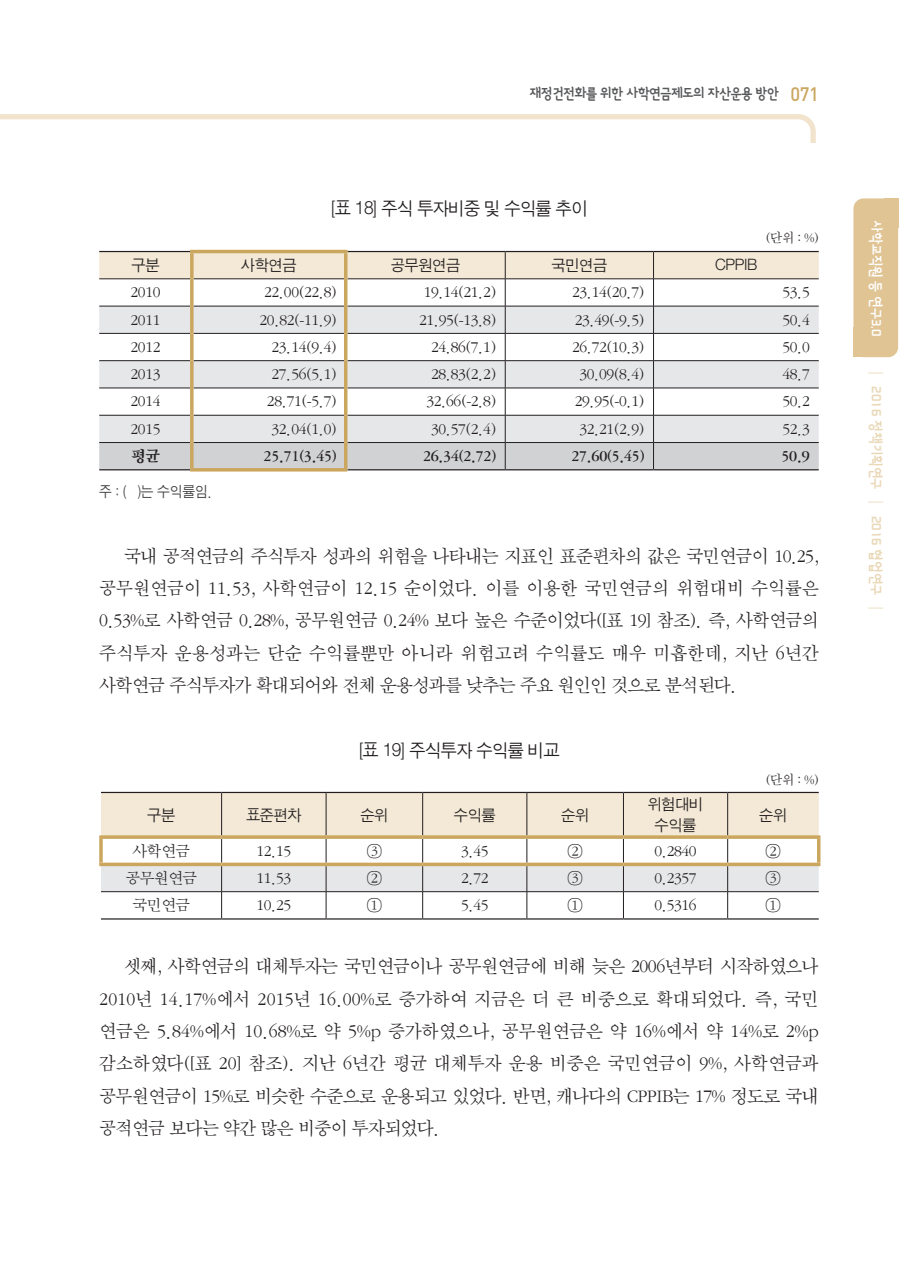
<style>
.page{position:relative;width:918px;height:1275px;background:#fff}
.page>*{position:absolute;margin:0;border:0;box-sizing:border-box;transform-origin:0 0}
.t1{font:19.25px/32.4px "Sand Sm";letter-spacing:-.025em;color:#231f20;text-align:justify}
.t2{font:18.38px "Sand Jg";letter-spacing:-.025em;color:#231f20}
.xl65{font:16.28px "Sand Sm";letter-spacing:-.02em;color:#231f20}
.ÙÅÁ_Û{font:16.28px "Sand Sm";letter-spacing:-.02em;color:#231f20}
.xl65-2{font:16.28px "Sand Km";letter-spacing:-.02em;color:#231f20}
.ÙÅÁ_Û-2{font:15.75px/21.9px "Sand Jg";letter-spacing:-.02em;color:#231f20;text-align:center}
.xl65-3{font:15.75px "Sand Jg";letter-spacing:-.02em;color:#231f20}
.ÙÅÁ_Û-3{font:14.88px "Sang Sang Title B";letter-spacing:-.03em;color:#57585a;scale:.95 1}
.ÙÅÁ_Û-4{font:14.88px "Sang Sang Title B";color:#e9d7b5;scale:.95 1}
.ÙÅÁ_Û-5{font:14.88px "Sang Sang Title B";color:#fff;scale:.95 1}
.t3{font:14.88px "Sand Jg";color:#3e3e3f;scale:.95 1}
.t4{font:14px "Sand Sm";color:#231f20}
.s1{font-family:"DIN";font-weight:500;font-size:19.25px;color:#cba65f}
</style>
<div class="page">
<svg style="left:99px;top:252px;width:720px;height:217px"></svg>
<hr style="left:99px;top:469px;width:91px;height:1px;background:#231f20">
<hr style="left:347px;top:469px;width:158px;height:1px;background:#231f20">
<hr style="left:505px;top:469px;width:148px;height:1px;background:#231f20">
<hr style="left:653px;top:469px;width:166px;height:1px;background:#231f20">
<hr style="left:99px;top:251px;width:91px;height:1px;background:#231f20">
<hr style="left:347px;top:251px;width:158px;height:1px;background:#231f20">
<hr style="left:505px;top:251px;width:148px;height:1px;background:#231f20">
<hr style="left:653px;top:251px;width:166px;height:1px;background:#231f20">
<hr style="left:99px;top:278px;width:91px;height:1px;background:#231f20">
<hr style="left:194px;top:278px;width:150px;height:1px;background:#231f20">
<hr style="left:347px;top:278px;width:158px;height:1px;background:#231f20">
<hr style="left:505px;top:278px;width:148px;height:1px;background:#231f20">
<hr style="left:653px;top:278px;width:166px;height:1px;background:#231f20">
<svg style="left:190px;top:253px;width:4px;height:26px"></svg>
<hr style="left:190px;top:250px;width:157px;height:3px;background:#cba65f">
<hr style="left:344px;top:253px;width:3px;height:26px;background:#cba65f">
<svg style="left:190px;top:279px;width:4px;height:27px"></svg>
<hr style="left:344px;top:279px;width:3px;height:27px;background:#cba65f">
<svg style="left:190px;top:306px;width:4px;height:27px"></svg>
<hr style="left:344px;top:306px;width:3px;height:27px;background:#cba65f">
<svg style="left:190px;top:333px;width:4px;height:28px"></svg>
<hr style="left:344px;top:333px;width:3px;height:28px;background:#cba65f">
<svg style="left:190px;top:361px;width:4px;height:27px"></svg>
<hr style="left:344px;top:361px;width:3px;height:27px;background:#cba65f">
<svg style="left:190px;top:388px;width:4px;height:27px"></svg>
<hr style="left:344px;top:388px;width:3px;height:27px;background:#cba65f">
<svg style="left:190px;top:415px;width:4px;height:27px"></svg>
<hr style="left:344px;top:415px;width:3px;height:27px;background:#cba65f">
<svg style="left:190px;top:442px;width:4px;height:26px"></svg>
<svg style="left:190px;top:468px;width:157px;height:4px"></svg>
<hr style="left:344px;top:442px;width:3px;height:26px;background:#cba65f">
<svg style="left:101px;top:793px;width:718px;height:125px"></svg>
<hr style="left:101px;top:792px;width:121px;height:1px;background:#231f20">
<hr style="left:222px;top:792px;width:104px;height:1px;background:#231f20">
<hr style="left:326px;top:792px;width:97px;height:1px;background:#231f20">
<hr style="left:423px;top:792px;width:104px;height:1px;background:#231f20">
<hr style="left:527px;top:792px;width:96px;height:1px;background:#231f20">
<hr style="left:623px;top:792px;width:104px;height:1px;background:#231f20">
<hr style="left:727px;top:792px;width:92px;height:1px;background:#231f20">
<hr style="left:101px;top:918px;width:121px;height:2px;background:#231f20">
<hr style="left:222px;top:918px;width:104px;height:2px;background:#231f20">
<hr style="left:326px;top:918px;width:97px;height:2px;background:#231f20">
<hr style="left:423px;top:918px;width:104px;height:2px;background:#231f20">
<hr style="left:527px;top:918px;width:96px;height:2px;background:#231f20">
<hr style="left:623px;top:918px;width:104px;height:2px;background:#231f20">
<hr style="left:727px;top:918px;width:92px;height:2px;background:#231f20">
<svg style="left:99px;top:839px;width:4px;height:24px"></svg>
<svg style="left:99px;top:835px;width:123px;height:4px"></svg>
<svg style="left:222px;top:835px;width:104px;height:4px"></svg>
<svg style="left:326px;top:835px;width:97px;height:4px"></svg>
<svg style="left:423px;top:835px;width:104px;height:4px"></svg>
<svg style="left:527px;top:835px;width:96px;height:4px"></svg>
<svg style="left:623px;top:835px;width:104px;height:4px"></svg>
<svg style="left:727px;top:835px;width:93px;height:4px"></svg>
<hr style="left:817px;top:839px;width:3px;height:24px;background:#cba65f">
<hr style="left:99px;top:863px;width:123px;height:3px;background:#cba65f">
<hr style="left:222px;top:863px;width:104px;height:3px;background:#cba65f">
<hr style="left:326px;top:863px;width:97px;height:3px;background:#cba65f">
<hr style="left:423px;top:863px;width:104px;height:3px;background:#cba65f">
<hr style="left:527px;top:863px;width:96px;height:3px;background:#cba65f">
<hr style="left:623px;top:863px;width:104px;height:3px;background:#cba65f">
<hr style="left:727px;top:863px;width:93px;height:3px;background:#cba65f">
<svg style="left:0;top:114px;width:816px;height:29px"></svg>
<div style="left:853px;top:198px;width:45px;height:159px;background:#e0c494;border-radius:10px"></div>
<div style="left:853px;top:328px;width:14px;height:29px;background:#e0c494"></div>
<div style="left:884px;top:198px;width:14px;height:30px;background:#e0c494"></div>
<p class="ÙÅÁ_Û-3" style="left:529px;top:87px;width:306px">재정건전화를 위한 사학연금제도의 자산운용 방안 <span class="s1">071</span></p>
<p class="t2" style="left:330px;top:199px;width:258px">[표 18] 주식 투자비중 및 수익률 추이</p>
<p class="t4" style="left:766px;top:231px;width:54px">(단위 : %)</p>
<p class="xl65-3" style="left:131px;top:257px;width:30px">구분</p>
<p class="xl65-3" style="left:241px;top:257px;width:57px">사학연금</p>
<p class="xl65-3" style="left:391px;top:257px;width:71px">공무원연금</p>
<p class="xl65-3" style="left:551px;top:257px;width:57px">국민연금</p>
<p class="xl65-3" style="left:715px;top:257px;width:44px">CPPIB</p>
<p class="xl65" style="left:131px;top:285px;width:31px">2010</p>
<p class="xl65" style="left:264px;top:285px;width:74px">22.00(22.8)</p>
<p class="xl65" style="left:424px;top:285px;width:74px">19.14(21.2)</p>
<p class="xl65" style="left:572px;top:285px;width:74px">23.14(20.7)</p>
<p class="xl65" style="left:782px;top:285px;width:29px">53.5</p>
<p class="xl65" style="left:131px;top:312px;width:31px">2011</p>
<p class="xl65" style="left:260px;top:312px;width:79px">20.82(-11.9)</p>
<p class="xl65" style="left:419px;top:312px;width:79px">21.95(-13.8)</p>
<p class="xl65" style="left:575px;top:312px;width:71px">23.49(-9.5)</p>
<p class="xl65" style="left:782px;top:312px;width:29px">50.4</p>
<p class="xl65" style="left:131px;top:339px;width:31px">2012</p>
<p class="xl65" style="left:271px;top:339px;width:67px">23.14(9.4)</p>
<p class="xl65" style="left:431px;top:339px;width:67px">24.86(7.1)</p>
<p class="xl65" style="left:572px;top:339px;width:74px">26.72(10.3)</p>
<p class="xl65" style="left:782px;top:339px;width:29px">50.0</p>
<p class="xl65" style="left:131px;top:367px;width:31px">2013</p>
<p class="xl65" style="left:271px;top:367px;width:67px">27.56(5.1)</p>
<p class="xl65" style="left:431px;top:367px;width:67px">28.83(2.2)</p>
<p class="xl65" style="left:579px;top:367px;width:67px">30.09(8.4)</p>
<p class="xl65" style="left:782px;top:367px;width:29px">48.7</p>
<p class="xl65" style="left:131px;top:394px;width:31px">2014</p>
<p class="xl65" style="left:267px;top:394px;width:71px">28.71(-5.7)</p>
<p class="xl65" style="left:426px;top:394px;width:71px">32.66(-2.8)</p>
<p class="xl65" style="left:575px;top:394px;width:71px">29.95(-0.1)</p>
<p class="xl65" style="left:782px;top:394px;width:29px">50.2</p>
<p class="xl65" style="left:131px;top:421px;width:31px">2015</p>
<p class="xl65" style="left:271px;top:421px;width:67px">32.04(1.0)</p>
<p class="xl65" style="left:431px;top:421px;width:67px">30.57(2.4)</p>
<p class="xl65" style="left:579px;top:421px;width:67px">32.21(2.9)</p>
<p class="xl65" style="left:782px;top:421px;width:29px">52.3</p>
<p class="xl65-2" style="left:131px;top:448px;width:30px">평균</p>
<p class="xl65-2" style="left:263px;top:448px;width:75px">25.71(3.45)</p>
<p class="xl65-2" style="left:423px;top:448px;width:75px">26.34(2.72)</p>
<p class="xl65-2" style="left:571px;top:448px;width:75px">27.60(5.45)</p>
<p class="xl65-2" style="left:781px;top:448px;width:30px">50.9</p>
<p class="t3" style="left:99px;top:484px;width:120px">주 : ( )는 수익률임.</p>
<p class="t1" style="left:99px;top:540px;width:721px;text-indent:25px">국내 공적연금의 주식투자 성과의 위험을 나타내는 지표인 표준편차의 값은 국민연금이 10.25, 공무원연금이 11.53, 사학연금이 12.15 순이었다. 이를 이용한 국민연금의 위험대비 수익률은 0.53%로 사학연금 0.28%, 공무원연금 0.24% 보다 높은 수준이었다([표 19] 참조). 즉, 사학연금의 주식투자 운용성과는 단순 수익률뿐만 아니라 위험고려 수익률도 매우 미흡한데, 지난 6년간 사학연금 주식투자가 확대되어와 전체 운용성과를 낮추는 주요 원인인 것으로 분석된다.</p>
<p class="t2" style="left:358px;top:741px;width:202px">[표 19] 주식투자 수익률 비교</p>
<p class="t4" style="left:766px;top:773px;width:54px">(단위 : %)</p>
<p class="ÙÅÁ_Û-2" style="left:147px;top:804px;width:30px">구분</p>
<p class="ÙÅÁ_Û-2" style="left:246px;top:804px;width:57px">표준편차</p>
<p class="ÙÅÁ_Û-2" style="left:360px;top:804px;width:30px">순위</p>
<p class="ÙÅÁ_Û-2" style="left:454px;top:804px;width:43px">수익률</p>
<p class="ÙÅÁ_Û-2" style="left:561px;top:804px;width:30px">순위</p>
<p class="ÙÅÁ_Û-2" style="left:648px;top:793px;width:57px">위험대비 수익률</p>
<p class="ÙÅÁ_Û-2" style="left:759px;top:804px;width:30px">순위</p>
<p class="ÙÅÁ_Û" style="left:133px;top:843px;width:59px">사학연금</p>
<p class="ÙÅÁ_Û" style="left:256px;top:843px;width:36px">12.15</p>
<p class="ÙÅÁ_Û" style="left:367px;top:843px;width:16px">③</p>
<p class="ÙÅÁ_Û" style="left:461px;top:843px;width:29px">3.45</p>
<p class="ÙÅÁ_Û" style="left:568px;top:843px;width:16px">②</p>
<p class="ÙÅÁ_Û" style="left:654px;top:843px;width:44px">0.2840</p>
<p class="ÙÅÁ_Û" style="left:766px;top:843px;width:16px">②</p>
<p class="ÙÅÁ_Û" style="left:125px;top:870px;width:73px">공무원연금</p>
<p class="ÙÅÁ_Û" style="left:256px;top:870px;width:36px">11.53</p>
<p class="ÙÅÁ_Û" style="left:367px;top:870px;width:16px">②</p>
<p class="ÙÅÁ_Û" style="left:461px;top:870px;width:29px">2.72</p>
<p class="ÙÅÁ_Û" style="left:568px;top:870px;width:16px">③</p>
<p class="ÙÅÁ_Û" style="left:654px;top:870px;width:44px">0.2357</p>
<p class="ÙÅÁ_Û" style="left:766px;top:870px;width:16px">③</p>
<p class="ÙÅÁ_Û" style="left:133px;top:898px;width:59px">국민연금</p>
<p class="ÙÅÁ_Û" style="left:256px;top:898px;width:36px">10.25</p>
<p class="ÙÅÁ_Û" style="left:367px;top:898px;width:16px">①</p>
<p class="ÙÅÁ_Û" style="left:461px;top:898px;width:29px">5.45</p>
<p class="ÙÅÁ_Û" style="left:568px;top:898px;width:16px">①</p>
<p class="ÙÅÁ_Û" style="left:654px;top:898px;width:44px">0.5316</p>
<p class="ÙÅÁ_Û" style="left:766px;top:898px;width:16px">①</p>
<p class="t1" style="left:99px;top:951px;width:721px;text-indent:25px">셋째, 사학연금의 대체투자는 국민연금이나 공무원연금에 비해 늦은 2006년부터 시작하였으나 2010년 14.17%에서 2015년 16.00%로 증가하여 지금은 더 큰 비중으로 확대되었다. 즉, 국민 연금은 5.84%에서 10.68%로 약 5%p 증가하였으나, 공무원연금은 약 16%에서 약 14%로 2%p 감소하였다([표 20] 참조). 지난 6년간 평균 대체투자 운용 비중은 국민연금이 9%, 사학연금과 공무원연금이 15%로 비슷한 수준으로 운용되고 있었다. 반면, 캐나다의 CPPIB는 17% 정도로 국내 공적연금 보다는 약간 많은 비중이 투자되었다.</p>
<p class="ÙÅÁ_Û-5" style="left:883px;top:220px;width:124px;rotate:90deg">사학교직원 등 연구3.0</p>
<p class="ÙÅÁ_Û-4" style="left:883px;top:367px;width:262px;rotate:90deg">┃ 2016 정책기획연구 ┃ 2016 협업연구 ┃</p>
</div>
